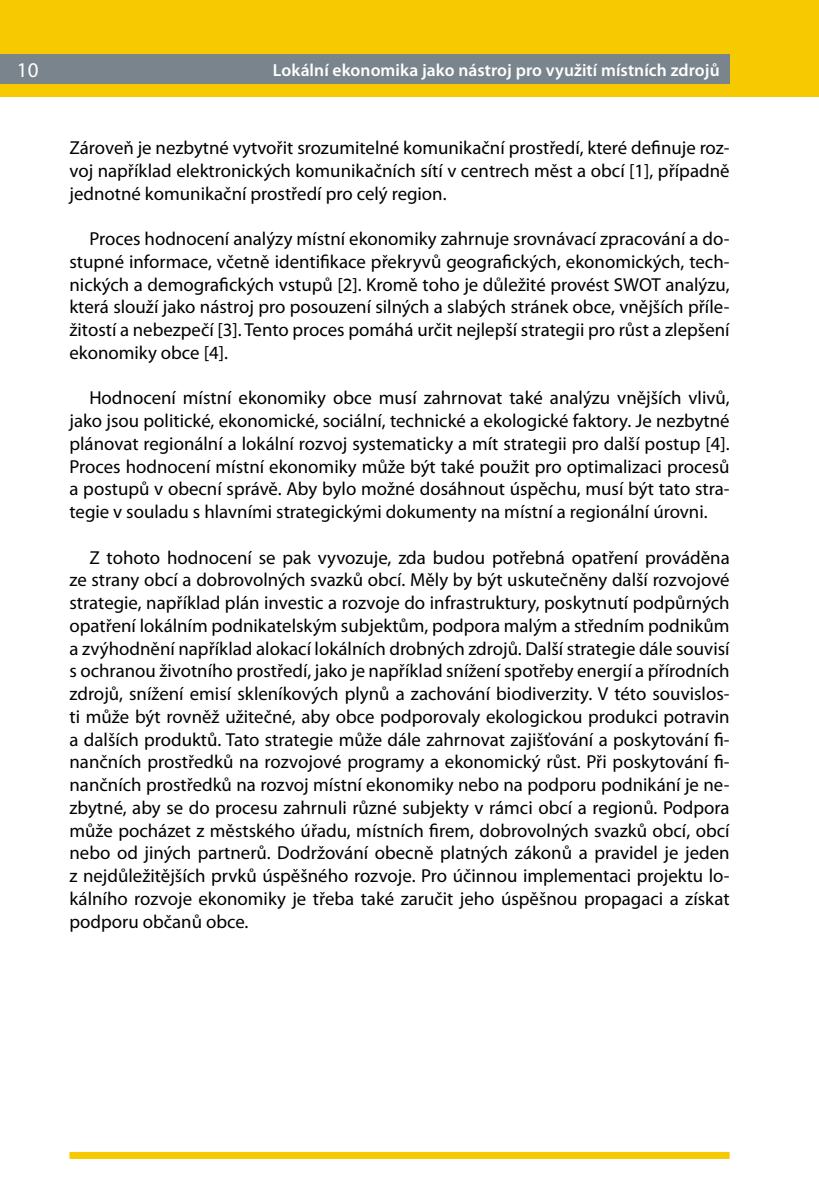
<style>
.page{position:relative;width:819px;height:1191px;background:#fff}
.page>*{position:absolute;margin:0;border:0;box-sizing:border-box;transform-origin:0 0}
.t1{font:21px "Myriad Pro";color:#fff}
.t2{font:18.9px/22.8px "Myriad Pro";color:#000;text-align:justify}
.t3{font:600 17.5px "Myriad Pro";letter-spacing:.005em;color:#fff}
</style>
<div class="page">
<div style="left:0;top:0;width:819px;height:96px;background:#f6c900"></div>
<div style="left:0;top:54px;width:729px;height:30px;background:#79848c"></div>
<div style="left:69px;top:1152px;width:660px;height:7px;background:#f6c900"></div>
<p class="t1" style="left:17px;top:57px;width:23px">10</p>
<p class="t3" style="left:273px;top:59px;width:448px">Lokální ekonomika jako nástroj pro využití místních zdrojů</p>
<p class="t2" style="left:69px;top:136px;width:661px">Zároveň je nezbytné vytvořit srozumitelné komunikační prostředí, které definuje roz&shy;voj například elektronických komunikačních sítí v centrech měst a obcí [1], případně jednotné komunikační prostředí pro celý region.</p>
<p class="t2" style="left:69px;top:227px;width:661px;text-indent:20px">Proces hodnocení analýzy místní ekonomiky zahrnuje srovnávací zpracování a do&shy;stupné informace, včetně identifikace překryvů geografických, ekonomických, tech&shy;nických a demografických vstupů [2]. Kromě toho je důležité provést SWOT analýzu, která slouží jako nástroj pro posouzení silných a slabých stránek obce, vnějších příle&shy;žitostí a nebezpečí [3]. Tento proces pomáhá určit nejlepší strategii pro růst a zlepšení ekonomiky obce [4].</p>
<p class="t2" style="left:69px;top:386px;width:661px;text-indent:20px">Hodnocení místní ekonomiky obce musí zahrnovat také analýzu vnějších vlivů, jako jsou politické, ekonomické, sociální, technické a ekologické faktory. Je nezbytné plánovat regionální a lokální rozvoj systematicky a mít strategii pro další postup [4].<br>Proces hodnocení místní ekonomiky může být také použit pro optimalizaci procesů a postupů v obecní správě. Aby bylo možné dosáhnout úspěchu, musí být tato stra&shy;tegie v souladu s hlavními strategickými dokumenty na místní a regionální úrovni.</p>
<p class="t2" style="left:69px;top:545px;width:661px;text-indent:20px">Z tohoto hodnocení se pak vyvozuje, zda budou potřebná opatření prováděna ze strany obcí a dobrovolných svazků obcí. Měly by být uskutečněny další rozvojové strategie, například plán investic a rozvoje do infrastruktury, poskytnutí podpůrných opatření lokálním podnikatelským subjektům, podpora malým a středním podnikům a zvýhodnění například alokací lokálních drobných zdrojů. Další strategie dále souvisí s ochranou životního prostředí, jako je například snížení spotřeby energií a přírodních zdrojů, snížení emisí skleníkových plynů a zachování biodiverzity. V této souvislos&shy;ti může být rovněž užitečné, aby obce podporovaly ekologickou produkci potravin a dalších produktů. Tato strategie může dále zahrnovat zajišťování a poskytování fi&shy;nančních prostředků na rozvojové programy a ekonomický růst. Při poskytování fi&shy;nančních prostředků na rozvoj místní ekonomiky nebo na podporu podnikání je ne&shy;zbytné, aby se do procesu zahrnuli různé subjekty v rámci obcí a regionů. Podpora může pocházet z městského úřadu, místních firem, dobrovolných svazků obcí, obcí nebo od jiných partnerů. Dodržování obecně platných zákonů a pravidel je jeden z nejdůležitějších prvků úspěšného rozvoje. Pro účinnou implementaci projektu lo&shy;kálního rozvoje ekonomiky je třeba také zaručit jeho úspěšnou propagaci a získat podporu občanů obce.</p>
</div>
